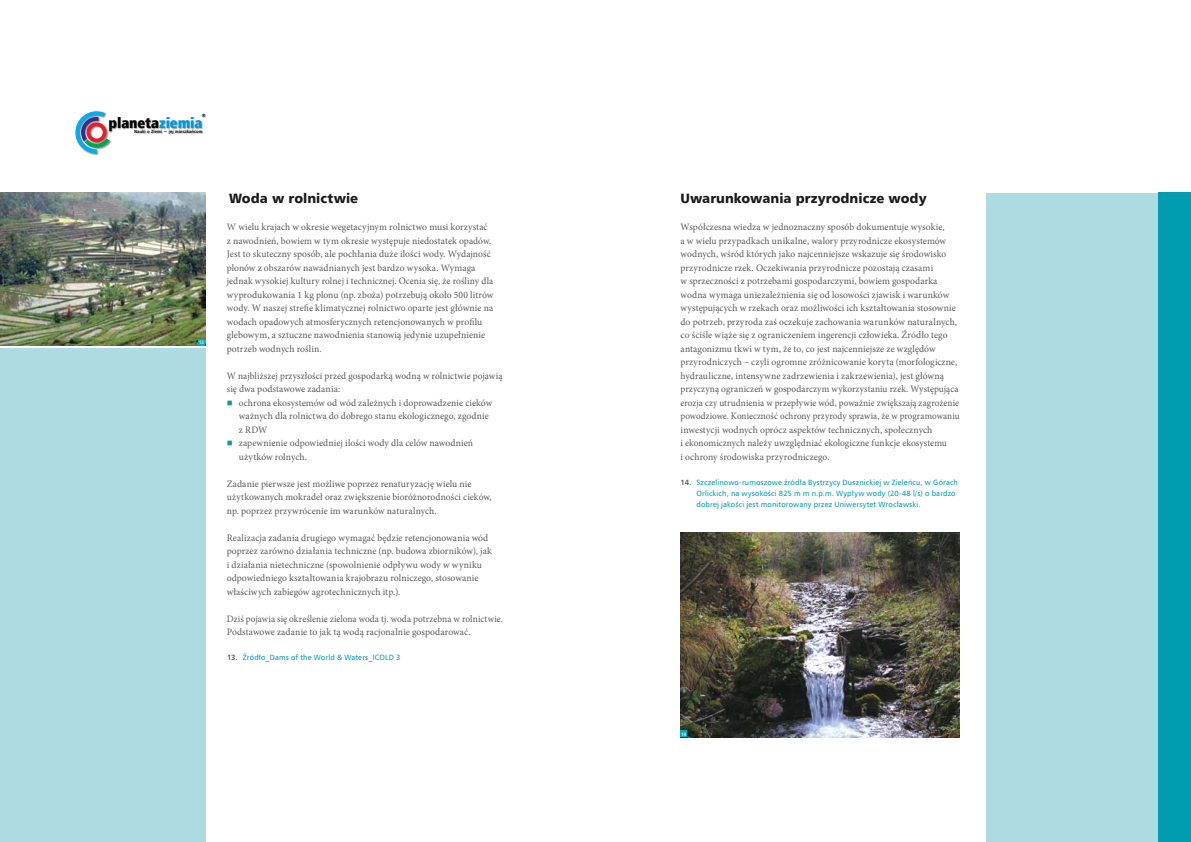
<style>
.page{position:relative;width:1191px;height:842px;background:#fff}
.page>*{position:absolute;margin:0;border:0;box-sizing:border-box;transform-origin:0 0}
.t1{font:14.7px "Humnst 777 X Blk Cn EU";letter-spacing:-.005em;color:#000}
.t2{font:13.5px "Humnst 777 Blk EU";letter-spacing:.005em;color:#1a1a1a}
.t3{font:9.8px/13.5px "Minion Pro";letter-spacing:.005em;color:#58595b}
.t4{font:9.8px/13.5px "Minion Pro";letter-spacing:.005em;color:#58595b;scale:.96 1}
.t5{font:9.8px/13.5px "Minion Pro";letter-spacing:.005em;color:#58595b;scale:.95 1}
.t6{font:7.6px/11px "Humnst 777 EU";letter-spacing:.02em;color:#009db1}
.t7{font:700 4.9px "Humnst 777 Cn EU";color:#fff}
.t8{font:700 4.5px "Humnst 777 Cn EU";letter-spacing:.02em;color:#000;scale:1.06 1}
.t9{font:4.5px "Humnst 777 X Blk Cn EU";color:#000}
.s1{color:#0097dc}
.s2{font-family:"Newspaper Pi";font-size:9px;color:#009db1}
.s3{font-weight:700;color:#58595b}
</style>
<div class="page">
<div style="left:986px;top:193px;width:205px;height:648px;background:#aedae2"></div>
<div style="left:75px;top:111px;width:42px;height:49px;background:#000;opacity:.46"></div>
<svg style="left:75px;top:111px;width:35px;height:42px"></svg>
<div style="left:109px;top:117px;width:119px;height:24px;background:#000;opacity:.37"></div>
<div style="left:135px;top:130px;width:96px;height:14px;background:#000;opacity:.34"></div>
<div style="left:202px;top:114px;width:16px;height:10px;background:#000;opacity:.34"></div>
<div style="left:0;top:349px;width:205px;height:493px;background:#aedae2"></div>
<img style="left:0;top:193px;width:205px;height:153px">
<img style="left:680px;top:532px;width:279px;height:205px">
<div style="left:1158px;top:193px;width:33px;height:649px;background:#009db1"></div>
<div style="left:198px;top:339px;width:7px;height:7px;background:#00adbf"></div>
<div style="left:680px;top:730px;width:7px;height:7px;background:#00adbf"></div>
<p class="t9" style="left:202px;top:112px;width:5px">®</p>
<h1 class="t1" style="left:109px;top:113px;width:95px">planeta<span class="s1">ziemia</span></h1>
<p class="t8" style="left:134px;top:129px;width:66px">Nauki o Ziemi − jej mieszkańcom</p>
<p class="t7" style="left:199px;top:339px;width:6px">13</p>
<h2 class="t2" style="left:229px;top:190px;width:131px">Woda w rolnictwie</h2>
<p class="t3" style="left:227px;top:220px;width:268px">W wielu krajach w okresie wegetacyjnym rolnictwo musi korzystać z nawodnień, bowiem w tym okresie występuje niedostatek opadów.<br>Jest to skuteczny sposób, ale pochłania duże ilości wody. Wydajność plonów z obszarów nawadnianych jest bardzo wysoka. Wymaga jednak wysokiej kultury rolnej i technicznej. Ocenia się, że rośliny dla wyprodukowania 1 kg plonu (np. zboża) potrzebują około 500 litrów wody. W naszej strefie klimatycznej rolnictwo oparte jest głównie na wodach opadowych atmosferycznych retencjonowanych w profilu glebowym, a sztuczne nawodnienia stanowią jedynie uzupełnienie potrzeb wodnych roślin.</p>
<p class="t4" style="left:227px;top:369px;width:288px">W najbliższej przyszłości przed gospodarką wodną w rolnictwie pojawią się dwa podstawowe zadania:<br><span class="s2">r</span> ochrona ekosystemów od wód zależnych i doprowadzenie cieków</p>
<p class="t3" style="left:239px;top:409px;width:251px">ważnych dla rolnictwa do dobrego stanu ekologicznego, zgodnie</p>
<p class="t3" style="left:239px;top:423px;width:30px">z RDW</p>
<p class="t3" style="left:227px;top:436px;width:248px"><span class="s2">r</span> zapewnienie odpowiedniej ilości wody dla celów nawodnień</p>
<p class="t3" style="left:239px;top:450px;width:70px">użytków rolnych.</p>
<p class="t3" style="left:227px;top:477px;width:266px">Zadanie pierwsze jest możliwe poprzez renaturyzację wielu nie użytkowanych mokradeł oraz zwiększenie bioróżnorodności cieków, np. poprzez przywrócenie im warunków naturalnych.</p>
<p class="t3" style="left:227px;top:531px;width:267px">Realizacja zadania drugiego wymagać będzie retencjonowania wód poprzez zarówno działania techniczne (np. budowa zbiorników), jak i działania nietechniczne (spowolnienie odpływu wody w wyniku odpowiedniego kształtowania krajobrazu rolniczego, stosowanie właściwych zabiegów agrotechnicznych itp.).</p>
<p class="t5" style="left:227px;top:612px;width:292px">Dziś pojawia się określenie zielona woda tj. woda potrzebna w rolnictwie.<br>Podstawowe zadanie to jak tą wodą racjonalnie gospodarować.</p>
<p class="t6" style="left:227px;top:652px;width:175px"><span class="s3">13.</span> Źródło_Dams of the World &amp; Waters_ICOLD 3</p>
<h2 class="t2" style="left:680px;top:190px;width:247px">Uwarunkowania przyrodnicze wody</h2>
<p class="t3" style="left:680px;top:220px;width:280px">Współczesna wiedza w jednoznaczny sposób dokumentuje wysokie,<br>a w wielu przypadkach unikalne, walory przyrodnicze ekosystemów wodnych, wśród których jako najcenniejsze wskazuje się środowisko przyrodnicze rzek. Oczekiwania przyrodnicze pozostają czasami<br>w sprzeczności z potrzebami gospodarczymi, bowiem gospodarka wodna wymaga uniezależnienia się od losowości zjawisk i warunków występujących w rzekach oraz możliwości ich kształtowania stosownie do potrzeb, przyroda zaś oczekuje zachowania warunków naturalnych, co ściśle wiąże się z ograniczeniem ingerencji człowieka. Źródło tego antagonizmu tkwi w tym, że to, co jest najcenniejsze ze względów przyrodniczych – czyli ogromne zróżnicowanie koryta (morfologiczne, hydrauliczne, intensywne zadrzewienia i zakrzewienia), jest główną przyczyną ograniczeń w gospodarczym wykorzystaniu rzek. Występująca erozja czy utrudnienia w przepływie wód, poważnie zwiększają zagrożenie powodziowe. Konieczność ochrony przyrody sprawia, że w programowaniu inwestycji wodnych oprócz aspektów technicznych, społecznych<br>i ekonomicznych należy uwzględniać ekologiczne funkcje ekosystemu<br>i ochrony środowiska przyrodniczego.</p>
<p class="t6" style="left:696px;top:477px;width:263px;text-indent:-16px"><span class="s3">14.</span> Szczelinowo-rumoszowe źródła Bystrzycy Dusznickiej w Zieleńcu, w Górach<br>Orlickich, na wysokości 825 m m n.p.m. Wypływ wody (20-48 l/s) o bardzo dobrej jakości jest monitorowany przez Uniwersytet Wrocławski.</p>
<p class="t7" style="left:681px;top:731px;width:6px">14</p>
</div>
